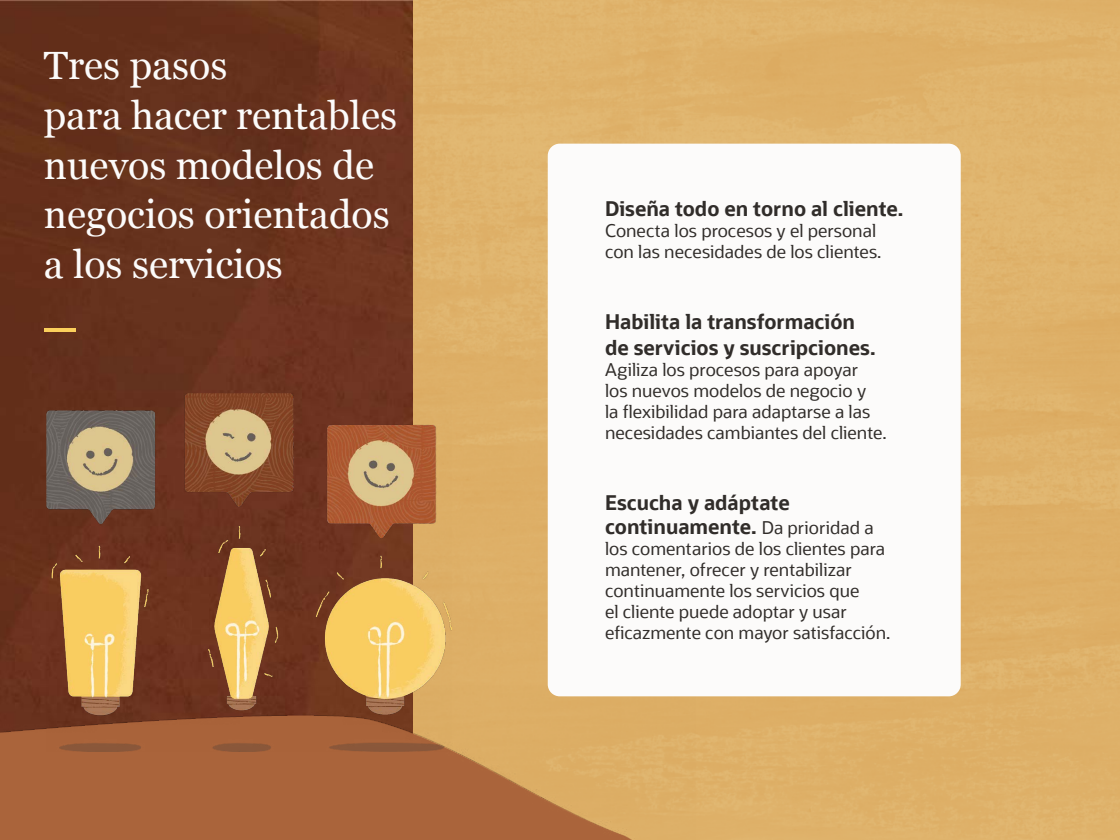
<style>
.page{position:relative;width:1120px;height:840px;background:#fff}
.page>*{position:absolute;margin:0;border:0;box-sizing:border-box;transform-origin:0 0}
.Subhead_1{font:39.38px/49.9px "Georgia";color:#fcfbfa}
.t1{font:700 20.12px/25.1px "Oracle Sans";color:#312d2a}
.t2{font:17.5px/21px "Oracle Sans";color:#312d2a}
.s1{font-weight:400;font-size:17.5px}
</style>
<div class="page">
<div style="left:413px;top:0;width:707px;height:840px;background:#deb16a"></div>
<img style="left:0;top:0;width:413px;height:686px">
<hr style="left:44px;top:329px;width:31px;height:3px;background:#fbd05c">
<img style="left:0;top:686px;width:695px;height:154px">
<img style="left:46px;top:393px;width:406px;height:359px">
<div style="left:548px;top:144px;width:413px;height:552px;background:#fcfbfa;border-radius:12px"></div>
<p class="Subhead_1" style="left:44px;top:39px;width:185px">Tres pasos</p>
<p class="Subhead_1" style="left:44px;top:89px;width:355px">para hacer rentables nuevos modelos de negocios orientados a los servicios</p>
<p class="t1" style="left:605px;top:196px;width:300px">Diseña todo en torno al cliente.</p>
<p class="t2" style="left:605px;top:220px;width:278px">Conecta los procesos y el personal con las necesidades de los clientes.</p>
<p class="t1" style="left:605px;top:310px;width:272px">Habilita la transformación de servicios y suscripciones.</p>
<p class="t2" style="left:605px;top:359px;width:283px">Agiliza los procesos para apoyar<br>los nuevos modelos de negocio y<br>la flexibilidad para adaptarse a las necesidades cambiantes del cliente.</p>
<p class="t1" style="left:605px;top:491px;width:270px;line-height:24.2px">Escucha y adáptate continuamente. <span class="s1">Da prioridad a</span></p>
<p class="t2" style="left:605px;top:538px;width:287px">los comentarios de los clientes para mantener, ofrecer y rentabilizar continuamente los servicios que<br>el cliente puede adoptar y usar eficazmente con mayor satisfacción.</p>
</div>
